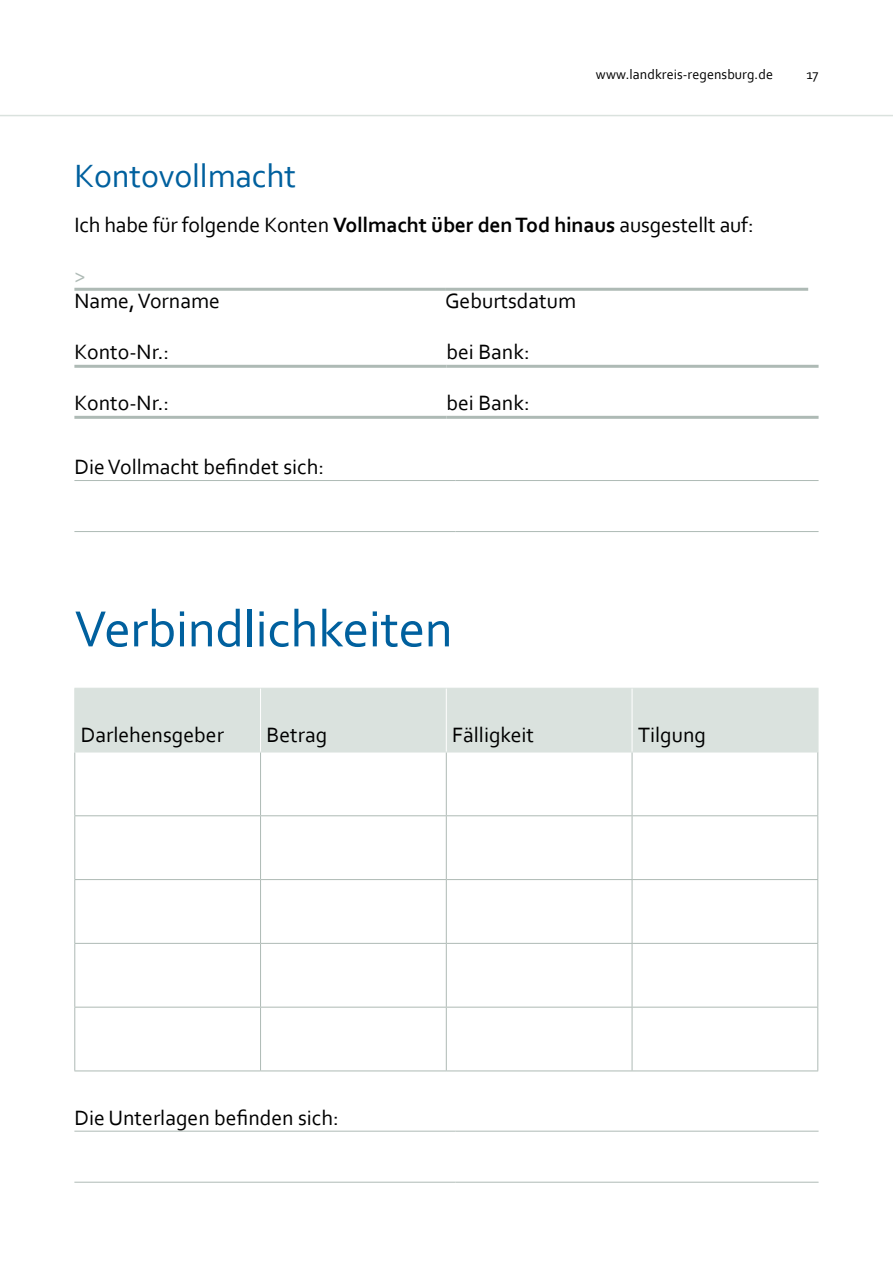
<style>
.page{position:relative;width:893px;height:1263px;background:#fff}
.page>*{position:absolute;margin:0;border:0;box-sizing:border-box;transform-origin:0 0}
.t1{font:53.25px "Corbel";letter-spacing:-.01em;color:#00609e}
.t2{font:33.75px "Corbel";letter-spacing:-.005em;color:#00609e}
.t3{font:21.75px "Corbel";color:#000}
.t4{font:21.75px "Corbel";color:#aebab5}
.t5{font:14.25px "Corbel";letter-spacing:.005em;color:#000}
.s1{font-weight:700}
</style>
<div class="page">
<hr style="left:0;top:115px;width:893px;height:1px;background:#dae2de">
<hr style="left:74px;top:365px;width:372px;height:3px;background:#aebab5">
<hr style="left:446px;top:365px;width:373px;height:3px;background:#aebab5">
<hr style="left:74px;top:416px;width:372px;height:3px;background:#aebab5">
<hr style="left:446px;top:416px;width:373px;height:3px;background:#aebab5">
<hr style="left:74px;top:288px;width:371px;height:3px;background:#aebab5">
<hr style="left:445px;top:288px;width:363px;height:3px;background:#aebab5">
<hr style="left:74px;top:480px;width:381px;height:1px;background:#aebab5">
<hr style="left:455px;top:480px;width:364px;height:1px;background:#aebab5">
<hr style="left:74px;top:531px;width:381px;height:1px;background:#aebab5">
<hr style="left:455px;top:531px;width:364px;height:1px;background:#aebab5">
<hr style="left:74px;top:1131px;width:381px;height:1px;background:#aebab5">
<hr style="left:455px;top:1131px;width:364px;height:1px;background:#aebab5">
<hr style="left:74px;top:1182px;width:381px;height:1px;background:#aebab5">
<hr style="left:455px;top:1182px;width:364px;height:1px;background:#aebab5">
<div style="left:75px;top:689px;width:742px;height:63px;background:#dae2de"></div>
<hr style="left:74px;top:752px;width:1px;height:63px;background:#aebab5">
<hr style="left:260px;top:752px;width:1px;height:63px;background:#aebab5">
<hr style="left:446px;top:752px;width:1px;height:63px;background:#aebab5">
<hr style="left:632px;top:752px;width:1px;height:63px;background:#aebab5">
<hr style="left:74px;top:815px;width:187px;height:1px;background:#aebab5">
<hr style="left:74px;top:816px;width:1px;height:63px;background:#aebab5">
<hr style="left:261px;top:815px;width:185px;height:1px;background:#aebab5">
<hr style="left:260px;top:816px;width:1px;height:63px;background:#aebab5">
<hr style="left:446px;top:815px;width:186px;height:1px;background:#aebab5">
<hr style="left:446px;top:816px;width:1px;height:63px;background:#aebab5">
<hr style="left:632px;top:815px;width:186px;height:1px;background:#aebab5">
<hr style="left:632px;top:816px;width:1px;height:63px;background:#aebab5">
<hr style="left:74px;top:879px;width:187px;height:1px;background:#aebab5">
<hr style="left:74px;top:880px;width:1px;height:63px;background:#aebab5">
<hr style="left:261px;top:879px;width:185px;height:1px;background:#aebab5">
<hr style="left:260px;top:880px;width:1px;height:63px;background:#aebab5">
<hr style="left:446px;top:879px;width:186px;height:1px;background:#aebab5">
<hr style="left:446px;top:880px;width:1px;height:63px;background:#aebab5">
<hr style="left:632px;top:879px;width:186px;height:1px;background:#aebab5">
<hr style="left:632px;top:880px;width:1px;height:63px;background:#aebab5">
<hr style="left:74px;top:943px;width:187px;height:1px;background:#aebab5">
<hr style="left:74px;top:944px;width:1px;height:63px;background:#aebab5">
<hr style="left:261px;top:943px;width:185px;height:1px;background:#aebab5">
<hr style="left:260px;top:944px;width:1px;height:63px;background:#aebab5">
<hr style="left:446px;top:943px;width:186px;height:1px;background:#aebab5">
<hr style="left:446px;top:944px;width:1px;height:63px;background:#aebab5">
<hr style="left:632px;top:943px;width:186px;height:1px;background:#aebab5">
<hr style="left:632px;top:944px;width:1px;height:63px;background:#aebab5">
<hr style="left:74px;top:1007px;width:187px;height:1px;background:#aebab5">
<hr style="left:74px;top:1007px;width:1px;height:63px;background:#aebab5">
<hr style="left:261px;top:1007px;width:185px;height:1px;background:#aebab5">
<hr style="left:260px;top:1007px;width:1px;height:63px;background:#aebab5">
<hr style="left:446px;top:1007px;width:186px;height:1px;background:#aebab5">
<hr style="left:446px;top:1007px;width:1px;height:63px;background:#aebab5">
<hr style="left:632px;top:1007px;width:186px;height:1px;background:#aebab5">
<hr style="left:632px;top:1007px;width:1px;height:63px;background:#aebab5">
<hr style="left:74px;top:1070px;width:187px;height:1px;background:#aebab5">
<hr style="left:261px;top:1070px;width:185px;height:1px;background:#aebab5">
<hr style="left:446px;top:1070px;width:186px;height:1px;background:#aebab5">
<hr style="left:632px;top:1070px;width:186px;height:1px;background:#aebab5">
<hr style="left:74px;top:688px;width:187px;height:1px;background:#dae2de">
<hr style="left:74px;top:689px;width:1px;height:63px;background:#dae2de">
<hr style="left:261px;top:688px;width:185px;height:1px;background:#dae2de">
<hr style="left:446px;top:688px;width:186px;height:1px;background:#dae2de">
<hr style="left:632px;top:688px;width:187px;height:1px;background:#dae2de">
<hr style="left:74px;top:752px;width:187px;height:1px;background:#dae2de">
<hr style="left:261px;top:752px;width:185px;height:1px;background:#dae2de">
<hr style="left:446px;top:752px;width:186px;height:1px;background:#dae2de">
<hr style="left:632px;top:752px;width:187px;height:1px;background:#dae2de">
<hr style="left:817px;top:689px;width:2px;height:63px;background:#dae2de">
<hr style="left:260px;top:689px;width:1px;height:63px;background:#fff">
<hr style="left:446px;top:689px;width:1px;height:63px;background:#fff">
<hr style="left:632px;top:689px;width:1px;height:63px;background:#fff">
<hr style="left:817px;top:752px;width:1px;height:63px;background:#aebab5">
<hr style="left:817px;top:816px;width:1px;height:63px;background:#aebab5">
<hr style="left:817px;top:880px;width:1px;height:63px;background:#aebab5">
<hr style="left:817px;top:944px;width:1px;height:63px;background:#aebab5">
<hr style="left:817px;top:1007px;width:1px;height:63px;background:#aebab5">
<h2 class="t2" style="left:74px;top:155px;width:223px">Kontovollmacht</h2>
<p class="t5" style="left:596px;top:65px;width:179px">www.landkreis-regensburg.de</p>
<p class="t5" style="left:806px;top:65px;width:14px">17</p>
<p class="t3" style="left:74px;top:211px;width:681px">Ich habe für folgende Konten <span class="s1">Vollmacht über den Tod hinaus</span> ausgestellt auf:</p>
<p class="t4" style="left:74px;top:262px;width:13px">&gt;</p>
<p class="t3" style="left:74px;top:288px;width:147px">Name, Vorname</p>
<p class="t3" style="left:445px;top:288px;width:133px">Geburtsdatum</p>
<p class="t3" style="left:74px;top:339px;width:96px">Konto-Nr.:</p>
<p class="t3" style="left:446px;top:339px;width:85px">bei Bank:</p>
<p class="t3" style="left:74px;top:390px;width:96px">Konto-Nr.:</p>
<p class="t3" style="left:446px;top:390px;width:85px">bei Bank:</p>
<p class="t3" style="left:74px;top:453px;width:251px">Die Vollmacht befindet sich:</p>
<h1 class="t1" style="left:74px;top:596px;width:380px">Verbindlichkeiten</h1>
<p class="t3" style="left:81px;top:721px;width:145px">Darlehensgeber</p>
<p class="t3" style="left:267px;top:721px;width:62px">Betrag</p>
<p class="t3" style="left:452px;top:721px;width:83px">Fälligkeit</p>
<p class="t3" style="left:638px;top:721px;width:69px">Tilgung</p>
<p class="t3" style="left:74px;top:1104px;width:266px">Die Unterlagen befinden sich:</p>
</div>
